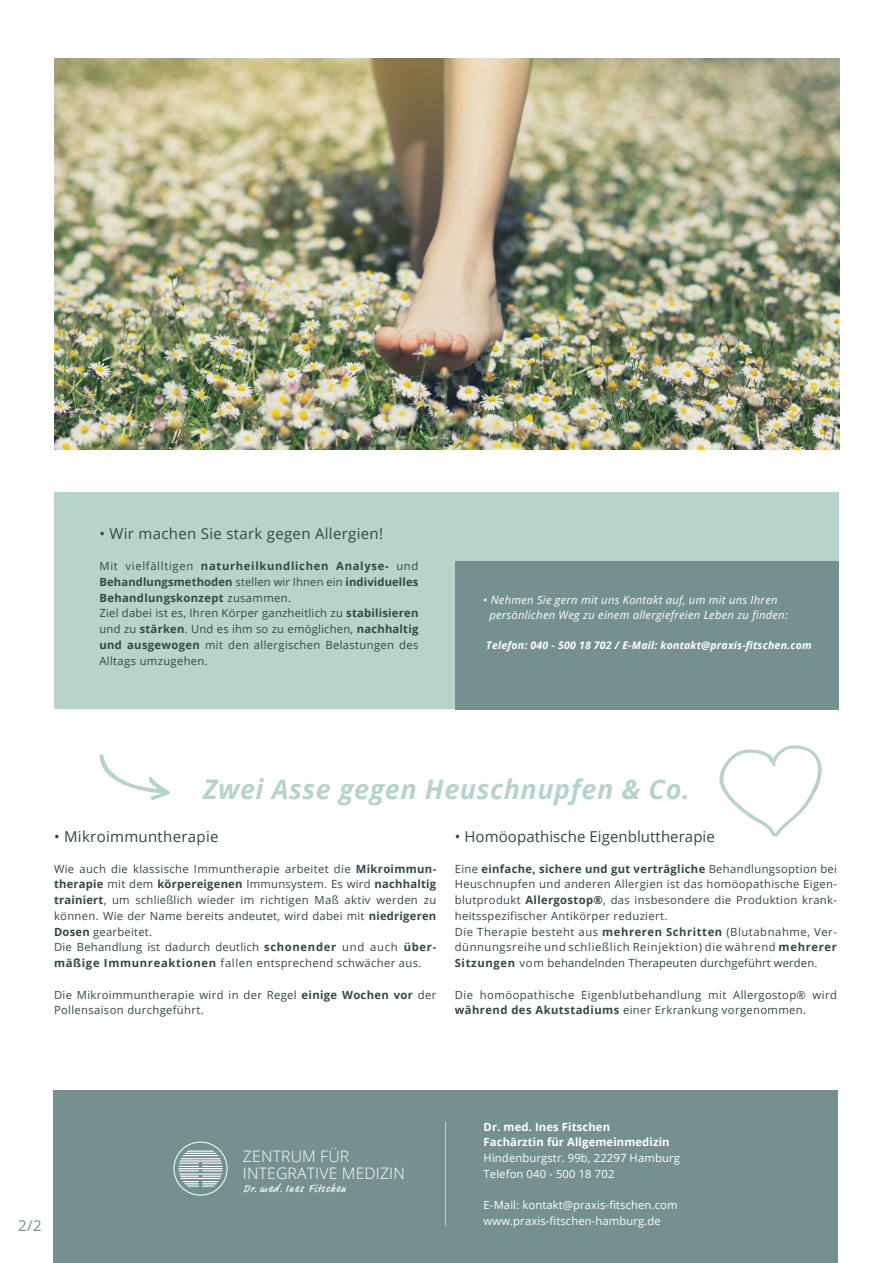
<style>
.page{position:relative;width:893px;height:1263px;background:#fff}
.page>*{position:absolute;margin:0;border:0;box-sizing:border-box;transform-origin:0 0}
.t1{font:italic 700 27px "Open Sans";letter-spacing:.02em;color:#b6d4ca}
.t2{font:300 15.75px "Open Sans";letter-spacing:.01em;color:#fff}
.t3{font:15px "Open Sans";letter-spacing:.02em;color:#324846}
.t4{font:15px "Open Sans";color:#75918f}
.t5{font:11.25px/15.8px "Open Sans";letter-spacing:.03em;color:#324846;text-align:justify}
.t6{font:700 11.25px/15.8px "Open Sans";letter-spacing:.01em;color:#324846;text-align:justify}
.t7{font:11.25px "Open Sans";letter-spacing:.01em;color:#fff}
.t8{font:italic 11.25px/15px "Open Sans";letter-spacing:.02em;color:#fff}
.t9{font:700 11.25px "Open Sans";letter-spacing:.01em;color:#fff}
.t10{font:11.1px "Market Pro";letter-spacing:.09em;color:#fff}
.t11{font:italic 700 10.5px "Open Sans";letter-spacing:.02em;color:#fff}
.s1{font-weight:400}
.s2{font-weight:700}
</style>
<div class="page">
<div style="left:54px;top:492px;width:785px;height:217px;background:#b6d4ca"></div>
<div style="left:455px;top:561px;width:384px;height:148px;background:#75918f"></div>
<svg style="left:99px;top:754px;width:72px;height:47px"></svg>
<svg style="left:719px;top:745px;width:103px;height:92px"></svg>
<img style="left:54px;top:58px;width:785px;height:391px">
<div style="left:53px;top:1091px;width:785px;height:172px;background:#75918f"></div>
<hr style="left:445px;top:1122px;width:1px;height:103px;background:#b6d4ca">
<svg style="left:179px;top:1150px;width:43px;height:37px"></svg>
<div style="left:174px;top:1142px;width:53px;height:53px;border:1px solid #fff;border-radius:50%"></div>
<p class="t3" style="left:99px;top:524px;width:285px">• Wir machen Sie stark gegen Allergien!</p>
<p class="t6" style="left:99px;top:558px;width:320px"><span class="s1">Mit vielfälltigen</span> naturheilkundlichen Analyse- <span class="s1">und </span>Behandlungsmethoden <span class="s1">stellen wir Ihnen ein</span> individuelles Behandlungskonzept <span class="s1">zusammen.</span></p>
<p class="t5" style="left:99px;top:605px;width:320px">Ziel dabei ist es, Ihren Körper ganzheitlich zu <span class="s2">stabilisieren </span>und zu <span class="s2">stärken</span>. Und es ihm so zu emöglichen, <span class="s2">nachhaltig und ausgewogen</span> mit den allergischen Belastungen des Alltags umzugehen.</p>
<p class="t8" style="left:489px;top:592px;width:300px;text-indent:-6px">• Nehmen Sie gern mit uns Kontakt auf, um mit uns Ihren persönlichen Weg zu einem allergiefreien Leben zu finden:</p>
<p class="t11" style="left:486px;top:638px;width:327px">Telefon: 040 - 500 18 702 / E-Mail: kontakt@praxis-fitschen.com</p>
<p class="t1" style="left:203px;top:770px;width:488px">Zwei Asse gegen Heuschnupfen &amp; Co.</p>
<p class="t3" style="left:54px;top:826px;width:166px">• Mikroimmuntherapie</p>
<p class="t5" style="left:54px;top:860px;width:384px">Wie auch die klassische Immuntherapie arbeitet die <span class="s2">Mikroimmun&shy;therapie</span> mit dem <span class="s2">körpereigenen</span> Immunsystem. Es wird <span class="s2">nachhaltig trainiert</span>, um schließlich wieder im richtigen Maß aktiv werden zu können. Wie der Name bereits andeutet, wird dabei mit <span class="s2">niedrigeren Dosen</span> gearbeitet.</p>
<p class="t5" style="left:54px;top:939px;width:384px">Die Behandlung ist dadurch deutlich <span class="s2">schonender</span> und auch <span class="s2">über&shy;mäßige Immunreaktionen</span> fallen entsprechend schwächer aus.</p>
<p class="t5" style="left:54px;top:986px;width:384px">Die Mikroimmuntherapie wird in der Regel <span class="s2">einige Wochen vor</span> der<br>Pollensaison durchgeführt.</p>
<p class="t3" style="left:455px;top:826px;width:262px">• Homöopathische Eigenbluttherapie</p>
<p class="t5" style="left:455px;top:860px;width:384px">Eine <span class="s2">einfache, sichere und gut verträgliche</span> Behandlungsoption bei Heuschnupfen und anderen Allergien ist das homöopathische Eigen&shy;blutprodukt <span class="s2">Allergostop®</span>, das insbesondere die Produktion krank&shy;heitsspezifischer Antikörper reduziert.</p>
<p class="t5" style="left:455px;top:923px;width:384px">Die Therapie besteht aus <span class="s2">mehreren Schritten</span> (Blutabnahme, Ver&shy;dünnungsreihe und schließlich Reinjektion) die während <span class="s2">mehrerer Sitzungen</span> vom behandelnden Therapeuten durchgeführt werden.</p>
<p class="t5" style="left:455px;top:986px;width:384px">Die homöopathische Eigenblutbehandlung mit Allergostop® wird <span class="s2">während des Akutstadiums</span> einer Erkrankung vorgenommen.</p>
<p class="t4" style="left:18px;top:1215px;width:25px">2/2</p>
<p class="t2" style="left:243px;top:1145px;width:108px">ZENTRUM FÜR</p>
<p class="t2" style="left:243px;top:1162px;width:163px">INTEGRATIVE MEDIZIN</p>
<p class="t10" style="left:244px;top:1181px;width:104px">Dr. med. Ines Fitschen</p>
<p class="t9" style="left:484px;top:1118px;width:128px">Dr. med. Ines Fitschen</p>
<p class="t9" style="left:484px;top:1134px;width:188px">Fachärztin für Allgemeinmedizin</p>
<p class="t7" style="left:484px;top:1150px;width:198px">Hindenburgstr. 99b, 22297 Hamburg</p>
<p class="t7" style="left:484px;top:1166px;width:132px">Telefon 040 - 500 18 702</p>
<p class="t7" style="left:484px;top:1197px;width:195px">E-Mail: kontakt@praxis-fitschen.com</p>
<p class="t7" style="left:484px;top:1213px;width:179px">www.praxis-fitschen-hamburg.de</p>
</div>
